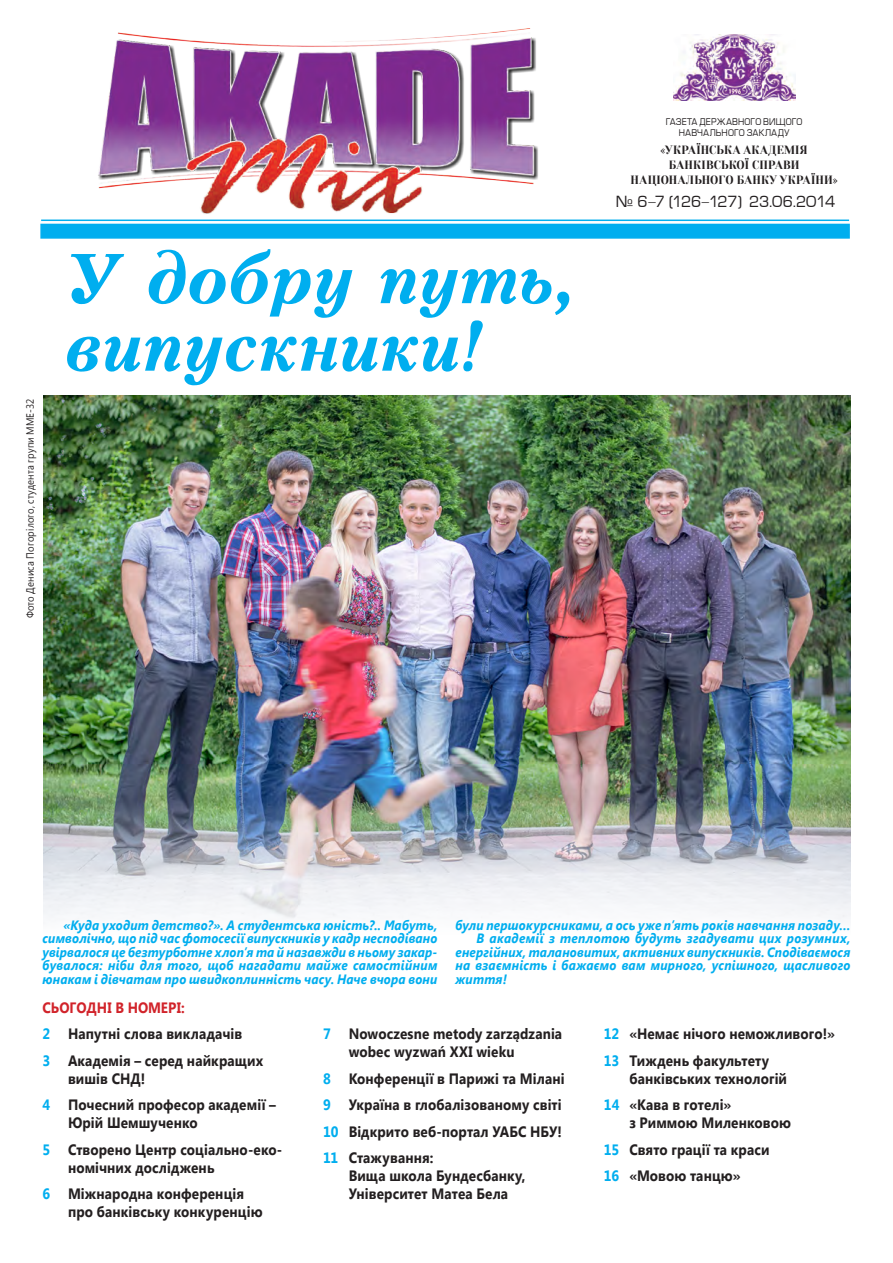
<style>
.page{position:relative;width:893px;height:1263px;background:#fff}
.page>*{position:absolute;margin:0;border:0;box-sizing:border-box;transform-origin:0 0}
.t1{font:italic 700 67.5px/67.5px "Peterburg";letter-spacing:-.01em;color:#00aeef;scale:.95 1}
.t2{font:700 15px/26.5px "Segoe UI";letter-spacing:.005em;color:#231f20;scale:.9 1}
.t3{font:15px "Europe";letter-spacing:-.03em;color:#231f20}
.t4{font:italic 700 13.5px/13.5px "Segoe UI";letter-spacing:.02em;color:#00aeef;text-align:justify;scale:.9 1}
.t5{font:12px/15px "Yeseva One";letter-spacing:.015em;color:#231f20;text-align:center;scale:.93 1}
.t6{font:10.5px "Segoe UI";letter-spacing:.015em;color:#231f20;scale:.9 1}
.t7{font:9px/10.8px "Europe";letter-spacing:.02em;color:#231f20;text-align:center;scale:.93 1}
.s1{color:#d1232a}
.s2{color:#00aeef}
</style>
<div class="page">
<div style="left:40px;top:224px;width:810px;height:15px;background:#00aeef;border:2px solid #00aeef"></div>
<hr style="left:41px;top:220px;width:808px;height:1px;background:#00aeef">
<img style="left:43px;top:395px;width:807px;height:524px">
<img style="left:93px;top:28px;width:446px;height:192px">
<img style="left:673px;top:34px;width:122px;height:67px">
<p class="t7" style="left:666px;top:117px;width:148px">ГАЗЕТА ДЕРЖАВНОГО ВИЩОГО<br>НАВЧАЛЬНОГО ЗАКЛАДУ</p>
<p class="t6" style="left:23px;top:618px;width:245px;rotate:-90deg">Фото Дениса Погорілого, студента групи ММЕ-32</p>
<h1 class="t1" style="left:64px;top:245px;width:546px">У добру путь, випускники!</h1>
<p class="t5" style="left:631px;top:143px;width:224px">«УКРАЇНСЬКА АКАДЕМІЯ<br>БАНКІВСЬКОЇ СПРАВИ<br>НАЦІОНАЛЬНОГО БАНКУ УКРАЇНИ»</p>
<p class="t3" style="left:616px;top:194px;width:221px">№ 6-7 (126-127) 23.06.2014</p>
<p class="t4" style="left:43px;top:917px;width:440px;text-indent:21px">«Куда уходит детство?». А студентська юність?.. Мабуть, символічно, що під час фотосесії випускників у кадр несподівано увірвалося це безтурботне хлоп’я та й назавжди в ньому закар&shy;бувалося: ніби для того, щоб нагадати майже самостійним юнакам і дівчатам про швидкоплинність часу. Наче вчора вони</p>
<p class="t4" style="left:455px;top:917px;width:440px">були першокурсниками, а ось уже п’ять років навчання позаду…</p>
<p class="t4" style="left:476px;top:931px;width:417px">В академії з теплотою будуть згадувати цих розумних,</p>
<p class="t4" style="left:455px;top:944px;width:440px">енергійних, талановитих, активних випускників. Сподіваємося</p>
<p class="t4" style="left:455px;top:958px;width:440px">на взаємність і бажаємо вам мирного, успішного, щасливого</p>
<p class="t4" style="left:455px;top:971px;width:59px">життя!</p>
<p class="t2" style="left:43px;top:993px;width:247px"><span class="s1">СЬОГОДНІ В НОМЕРІ:<br></span><span class="s2">2</span> Напутні слова викладачів<br><span class="s2">3</span> Академія – серед найкращих</p>
<p class="t2" style="left:43px;top:1064px;width:261px;text-indent:26px">вишів СНД!<br><span class="s2">4</span> Почесний професор академії –</p>
<p class="t2" style="left:43px;top:1109px;width:268px;text-indent:26px">Юрій Шемшученко<br><span class="s2">5</span> Створено Центр соціально-еко-</p>
<p class="t2" style="left:43px;top:1153px;width:225px;text-align:center">номічних досліджень<br><span class="s2">6</span> Міжнародна конференція</p>
<p class="t2" style="left:68px;top:1198px;width:218px">про банківську конкуренцію</p>
<p class="t2" style="left:349px;top:1024px;width:239px;line-height:18px;text-indent:-26px"><span class="s2">7</span> Nowoczesne metody zarządzania wobec wyzwań XXI wieku</p>
<p class="t2" style="left:323px;top:1064px;width:270px"><span class="s2">8</span> Конференції в Парижі та Мілані<br><span class="s2">9</span> Україна в глобалізованому світі<br><span class="s2">10</span> Відкрито веб-портал УАБС НБУ!<br><span class="s2">11</span> Стажування:</p>
<p class="t2" style="left:349px;top:1166px;width:198px;line-height:18px">Вища школа Бундесбанку,<br>Університет Матеа Бела</p>
<p class="t2" style="left:604px;top:1020px;width:258px"><span class="s2">12</span> «Немає нічого неможливого!»<br><span class="s2">13</span> Тиждень факультету</p>
<p class="t2" style="left:604px;top:1064px;width:205px;text-indent:26px">банківських технологій<br><span class="s2">14</span> «Кава в готелі»</p>
<p class="t2" style="left:604px;top:1109px;width:210px;text-indent:26px">з Риммою Миленковою<br><span class="s2">15</span> Свято грації та краси<br><span class="s2">16</span> «Мовою танцю»</p>
</div>
